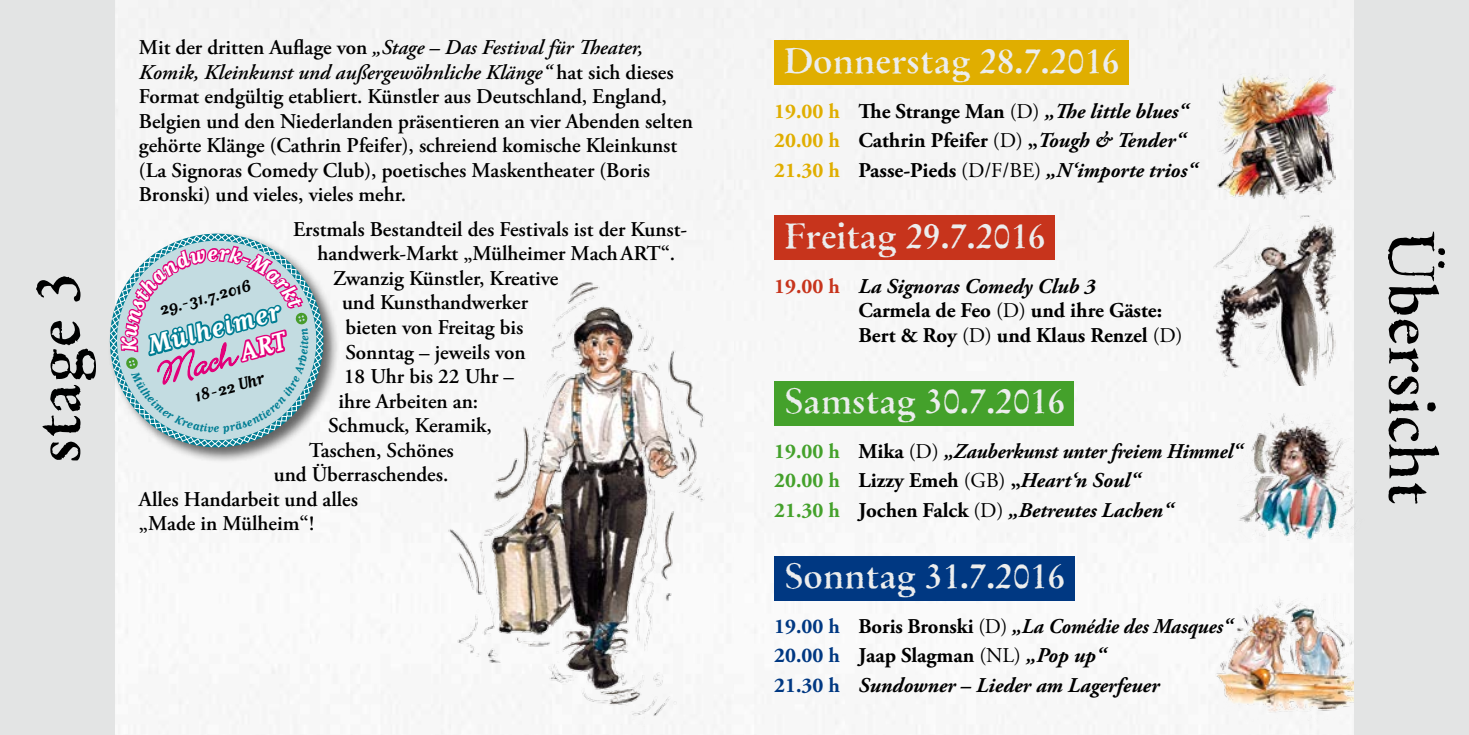
<style>
.page{position:relative;width:1469px;height:735px;background:#fff}
.page>*{position:absolute;margin:0;border:0;box-sizing:border-box;transform-origin:0 0}
.t1{font:700 63px "Garamond Rough";color:#000}
.t2{font:700 35px "Garamond Rough";color:#eceded}
.t3{font:700 30.1px "Matrix Script";color:#fff}
.t4{font:600 21px/24.5px "Adobe Garamond Pro";color:#000}
.t5{font:italic 700 21px/29.4px "Adobe Garamond Pro";color:#000;scale:.96 1}
.t6{font:italic 700 21px/29.4px "Adobe Garamond Pro";color:#000}
.t7{font:700 21px/24.5px "Adobe Garamond Pro";color:#000}
.t8{font:700 19.43px "Matrix Script";color:#000}
.t9{font:700 13.3px "Matrix Script";color:#007d93}
.s1{font-style:italic}
.s2{font-style:normal;color:#e0ae00}
.s3{font-style:normal}
.s4{font-weight:400;font-style:normal}
.s5{color:#c7341c}
.s6{font-weight:400}
.s7{font-style:normal;color:#44a12b}
.s8{font-style:normal;color:#003882}
</style>
<div class="page">
<img style="left:114px;top:0;width:1240px;height:734px">
<img style="left:436px;top:267px;width:285px;height:467px">
<div style="left:774px;top:40px;width:354px;height:44px;background:#e0ae00"></div>
<div style="left:774px;top:381px;width:299px;height:44px;background:#44a12b"></div>
<div style="left:774px;top:215px;width:280px;height:45px;background:#c7341c"></div>
<div style="left:774px;top:556px;width:300px;height:44px;background:#003882"></div>
<div style="left:0;top:0;width:114px;height:734px;background:#e3e4e4"></div>
<div style="left:107px;top:231px;width:233px;height:232px;background:#000;opacity:.6"></div>
<svg style="left:107px;top:226px;width:224px;height:229px"></svg>
<div style="left:1354px;top:0;width:114px;height:734px;background:#e3e4e4"></div>
<img style="left:1215px;top:72px;width:119px;height:127px">
<img style="left:1206px;top:215px;width:128px;height:170px">
<img style="left:1230px;top:408px;width:124px;height:136px">
<img style="left:1214px;top:593px;width:139px;height:129px">
<svg style="left:109px;top:227px;width:215px;height:220px"></svg>
<h1 class="t1" style="left:19px;top:462px;width:192px;rotate:-90deg">stage 3</h1>
<p class="t4" style="left:139px;top:36px;width:555px">Mit der dritten Auflage von <span class="s1">„Stage – Das Festival für Theater, Komik, Kleinkunst und außergewöhnliche Klänge“</span> hat sich dieses Format endgültig etabliert. Künstler aus Deutschland, England, Belgien und den Niederlanden präsentieren an vier Abenden selten gehörte Klänge (Cathrin Pfeifer), schreiend komische Kleinkunst (La Signoras Comedy Club), poetisches Maskentheater (Boris Bronski) und vieles, vieles mehr.</p>
<p class="t4" style="left:293px;top:217px;width:396px">Erstmals Bestandteil des Festivals ist der Kunst-</p>
<p class="t4" style="left:317px;top:241px;width:359px">handwerk-Markt „Mülheimer MachART“.</p>
<p class="t4" style="left:333px;top:266px;width:227px">Zwanzig Künstler, Kreative</p>
<p class="t4" style="left:342px;top:290px;width:187px">und Kunsthandwerker</p>
<p class="t4" style="left:345px;top:315px;width:179px">bieten von Freitag bis</p>
<p class="t4" style="left:345px;top:339px;width:181px">Sonntag – jeweils von</p>
<p class="t4" style="left:344px;top:364px;width:172px">18 Uhr bis 22 Uhr –</p>
<p class="t4" style="left:338px;top:389px;width:141px">ihre Arbeiten an:</p>
<p class="t4" style="left:328px;top:413px;width:165px">Schmuck, Keramik,</p>
<p class="t4" style="left:309px;top:438px;width:147px">Taschen, Schönes</p>
<p class="t4" style="left:274px;top:462px;width:176px">und Überraschendes.</p>
<p class="t4" style="left:139px;top:487px;width:221px">Alles Handarbeit und alles</p>
<p class="t4" style="left:139px;top:511px;width:177px">„Made in Mülheim“!</p>
<p class="t8" style="left:158px;top:300px;width:95px;rotate:-15deg">29.-31.7.2016</p>
<h3 class="t3" style="left:144px;top:331px;width:137px;rotate:-15deg">Mülheimer</h3>
<p class="t8" style="left:193px;top:387px;width:72px;rotate:-15deg">18-22 Uhr</p>
<p class="t9" style="left:213px;top:421px;width:7px">e</p>
<h2 class="t2" style="left:784px;top:40px;width:337px">Donnerstag 28.7.2016</h2>
<p class="t6" style="left:774px;top:97px;width:424px"><span class="s2">19.00 h</span> <span class="s3">The Strange Man</span> <span class="s4">(D)</span> „The little blues“<br><span class="s2">20.00 h</span> <span class="s3">Cathrin Pfeifer</span> <span class="s4">(D)</span> <span class="s3">„</span>Tough &amp; Tender“<br><span class="s2">21.30 h</span> <span class="s3">Passe-Pieds</span> <span class="s4">(D/F/BE)</span> „N‘importe trios“</p>
<h2 class="t2" style="left:784px;top:214px;width:263px">Freitag 29.7.2016</h2>
<p class="t7" style="left:858px;top:274px;width:325px;text-indent:-84px"><span class="s5">19.00 h</span> <span class="s1">La Signoras Comedy Club 3<br></span>Carmela de Feo <span class="s6">(D)</span> und ihre Gäste:<br>Bert &amp; Roy <span class="s6">(D)</span> und Klaus Renzel <span class="s6">(D)</span></p>
<h2 class="t2" style="left:784px;top:379px;width:283px">Samstag 30.7.2016</h2>
<p class="t5" style="left:774px;top:436px;width:489px"><span class="s7">19.00 h</span> <span class="s3">Mika</span> <span class="s4">(D)</span> „Zauberkunst unter freiem Himmel“<br><span class="s7">20.00 h</span> <span class="s3">Lizzy Emeh</span> <span class="s4">(GB)</span> <span class="s3">„</span>Heart‘n Soul“<br><span class="s7">21.30 h</span> <span class="s3">Jochen Falck</span> <span class="s4">(D)</span> „Betreutes Lachen“</p>
<h2 class="t2" style="left:784px;top:554px;width:283px">Sonntag 31.7.2016</h2>
<p class="t5" style="left:774px;top:611px;width:479px"><span class="s8">19.00 h</span> <span class="s3">Boris Bronski</span> <span class="s4">(D)</span> „La Comédie des Masques“<br><span class="s8">20.00 h</span> <span class="s3">Jaap Slagman</span> <span class="s4">(NL)</span> „Pop up“<br><span class="s8">21.30 h</span> Sundowner – Lieder am Lagerfeuer</p>
<h1 class="t1" style="left:1450px;top:229px;width:277px;rotate:90deg">Übersicht</h1>
</div>
